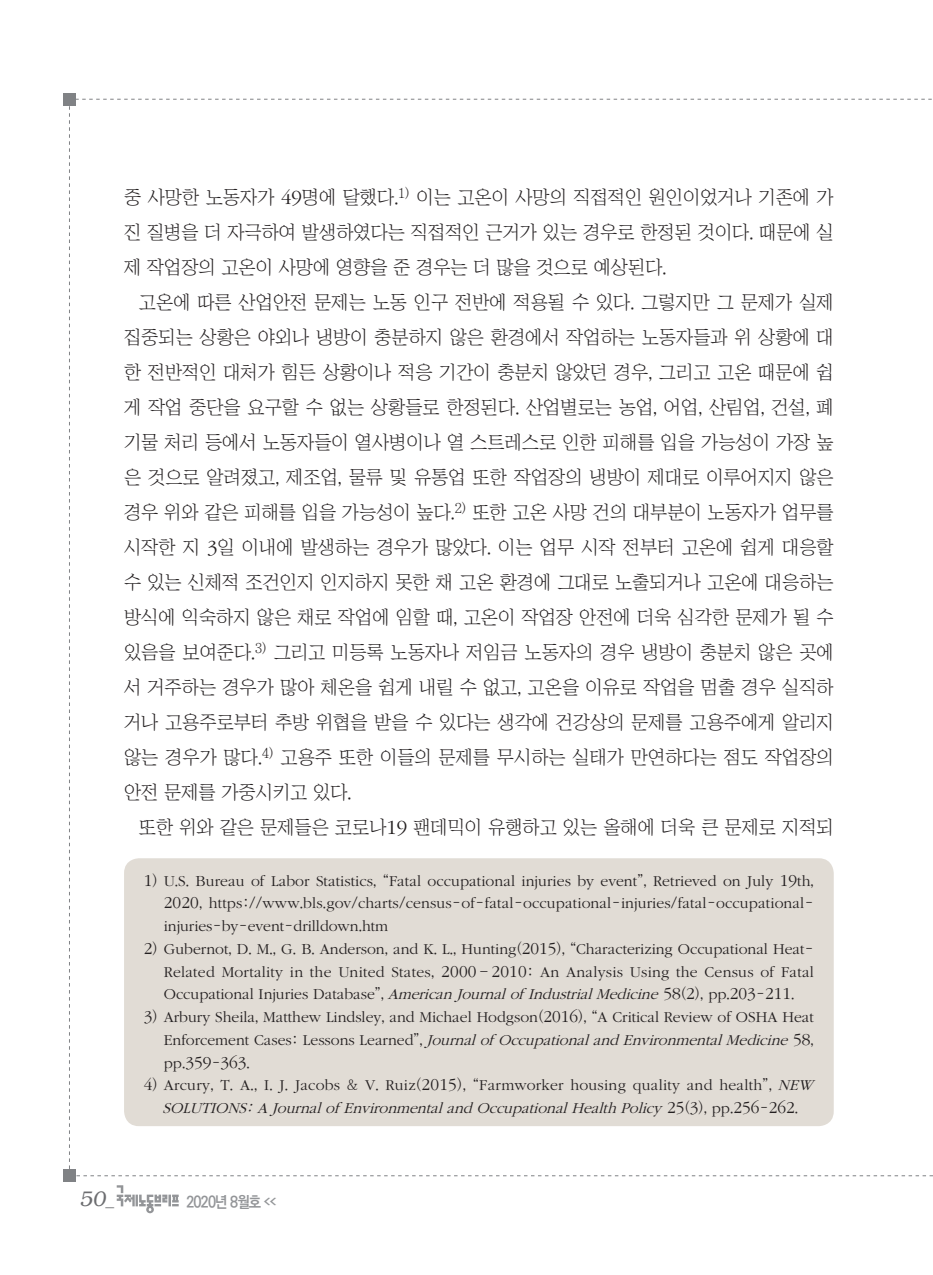
<style>
.page{position:relative;width:933px;height:1275px;background:#fff}
.page>*{position:absolute;margin:0;border:0;box-sizing:border-box;transform-origin:0 0}
.t1{font:italic 300 21px "Bookman";color:#6c6d70}
.본문{font:18.9px/35px "Chosunilbo NM";color:#231f20;text-align:justify}
.각주{font:300 17.32px "ITC Garamond Std";color:#231f20}
.각주-2{font:300 15.75px/22.8px "ITC Garamond Std";color:#231f20;text-align:justify}
.각주-3{font:italic 300 15.75px/22.8px "ITC Garamond Std";color:#231f20;text-align:center}
.t2{font:700 15.75px "Ko Pub Dotum";letter-spacing:-.055em;color:#939598;scale:.9 1}
.s1{font-family:"ITC Garamond Std";font-weight:300;font-size:20.82px}
.s2{font-size:17.32px}
.s3{font-family:"Chosunilbo NM";font-weight:400}
.s4{font-style:italic}
.s5{font-size:15.75px}
.s6{font-family:"Chosunilbo NM";font-weight:400;font-size:15.75px}
.s7{font-style:normal;font-size:17.32px}
.s8{font-family:"Chosunilbo NM";font-weight:400;font-style:normal}
.s9{font-style:normal}
.s10{font-family:"Helvetica";font-weight:400;font-style:normal;font-size:17.5px}
.s11{font-size:7.88px}
</style>
<div class="page">
<div style="left:64px;top:1170px;width:12px;height:12px;background:#808285"></div>
<div style="left:64px;top:93px;width:12px;height:12px;background:#808285"></div>
<svg style="left:117px;top:1185px;width:62px;height:28px"></svg>
<div style="left:124px;top:858px;width:709px;height:268px;background:#e1dcd5;border-radius:15px"></div>
<p class="본문" style="left:124px;top:179px;width:711px">중 사망한 노동자가 <span class="s1">49</span>명에 달했다.<sup>1)</sup> 이는 고온이 사망의 직접적인 원인이었거나 기존에 가 진 질병을 더 자극하여 발생하였다는 직접적인 근거가 있는 경우로 한정된 것이다. 때문에 실 제 작업장의 고온이 사망에 영향을 준 경우는 더 많을 것으로 예상된다.</p>
<p class="본문" style="left:124px;top:284px;width:711px;text-indent:15px">고온에 따른 산업안전 문제는 노동 인구 전반에 적용될 수 있다. 그렇지만 그 문제가 실제 집중되는 상황은 야외나 냉방이 충분하지 않은 환경에서 작업하는 노동자들과 위 상황에 대 한 전반적인 대처가 힘든 상황이나 적응 기간이 충분치 않았던 경우, 그리고 고온 때문에 쉽 게 작업 중단을 요구할 수 없는 상황들로 한정된다. 산업별로는 농업, 어업, 산림업, 건설, 폐 기물 처리 등에서 노동자들이 열사병이나 열 스트레스로 인한 피해를 입을 가능성이 가장 높 은 것으로 알려졌고, 제조업, 물류 및 유통업 또한 작업장의 냉방이 제대로 이루어지지 않은 경우 위와 같은 피해를 입을 가능성이 높다.<sup>2)</sup> 또한 고온 사망 건의 대부분이 노동자가 업무를 시작한 지 <span class="s1">3</span>일 이내에 발생하는 경우가 많았다. 이는 업무 시작 전부터 고온에 쉽게 대응할 수 있는 신체적 조건인지 인지하지 못한 채 고온 환경에 그대로 노출되거나 고온에 대응하는 방식에 익숙하지 않은 채로 작업에 임할 때, 고온이 작업장 안전에 더욱 심각한 문제가 될 수 있음을 보여준다.<sup>3)</sup> 그리고 미등록 노동자나 저임금 노동자의 경우 냉방이 충분치 않은 곳에 서 거주하는 경우가 많아 체온을 쉽게 내릴 수 없고, 고온을 이유로 작업을 멈출 경우 실직하 거나 고용주로부터 추방 위협을 받을 수 있다는 생각에 건강상의 문제를 고용주에게 알리지 않는 경우가 많다.<sup>4)</sup> 고용주 또한 이들의 문제를 무시하는 실태가 만연하다는 점도 작업장의 안전 문제를 가중시키고 있다.</p>
<p class="본문" style="left:139px;top:809px;width:696px">또한 위와 같은 문제들은 코로나<span class="s1">19</span> 팬데믹이 유행하고 있는 올해에 더욱 큰 문제로 지적되</p>
<p class="각주-2" style="left:164px;top:869px;width:651px;text-indent:-20px"><span class="s2">1</span><span class="s3">)</span> U<span class="s3">.</span>S<span class="s3">.</span> Bureau of Labor Statistics<span class="s3">, “</span>Fatal occupational injuries by event<span class="s3">”,</span> Retrieved on July <span class="s2">19</span>th<span class="s3">, </span><span class="s2">2020</span><span class="s3">,</span> https<span class="s3">://</span>www<span class="s3">.</span>bls<span class="s3">.</span>gov<span class="s3">/</span>charts<span class="s3">/</span>census<span class="s3">-</span>of<span class="s3">-</span>fatal<span class="s3">-</span>occupational<span class="s3">-</span>injuries<span class="s3">/</span>fatal<span class="s3">-</span>occupational&shy;injuries<span class="s3">-</span>by<span class="s3">-</span>event<span class="s3">-</span>drilldown<span class="s3">.</span>htm</p>
<p class="각주-2" style="left:164px;top:938px;width:651px;text-indent:-20px"><span class="s2">2</span><span class="s3">)</span> Gubernot<span class="s3">,</span> D<span class="s3">.</span> M<span class="s3">.,</span> G<span class="s3">.</span> B<span class="s3">.</span> Anderson<span class="s3">,</span> and K<span class="s3">.</span> L<span class="s3">.,</span> Hunting<span class="s3">(</span><span class="s2">2015</span><span class="s3">), “</span>Characterizing Occupational Heat<span class="s3">-</span>Related Mortality in the United States<span class="s3">,</span> <span class="s2">2000</span><span class="s3">–</span><span class="s2">2010</span><span class="s3">:</span> An Analysis Using the Census of Fatal Occupational Injuries Database<span class="s3">”,</span> <span class="s4">AmericanJournalof IndustrialMedicine</span><span class="s2">58</span><span class="s3">(</span><span class="s2">2</span><span class="s3">),</span> pp<span class="s3">.</span><span class="s2">203</span><span class="s3">-</span><span class="s2">211</span><span class="s3">.</span></p>
<p class="각주-2" style="left:144px;top:1006px;width:671px;text-align:right"><span class="s2">3</span><span class="s3">)</span> Arbury Sheila<span class="s3">,</span> Matthew Lindsley<span class="s3">,</span> and Michael Hodgson<span class="s3">(</span><span class="s2">2016</span><span class="s3">), “</span>A Critical Review of OSHA Heat<br>Enforcement Cases<span class="s3">:</span> Lessons Learned<span class="s3">”,</span> <span class="s4">Journalof OccupationalandEnvironmentalMedicine</span><span class="s2">58</span><span class="s3">,</span></p>
<p class="각주" style="left:164px;top:1053px;width:88px"><span class="s5">pp</span><span class="s6">.</span>359<span class="s6">-</span>363<span class="s6">.</span></p>
<p class="각주-3" style="left:144px;top:1074px;width:675px"><span class="s7">4</span><span class="s8">)</span> <span class="s9">Arcury</span><span class="s8">,</span> <span class="s9">T</span><span class="s8">.</span> <span class="s9">A</span><span class="s8">.,</span> <span class="s9">I</span><span class="s8">.</span> <span class="s9">J</span><span class="s8">.</span> <span class="s9">Jacobs</span> <span class="s8">&amp;</span> <span class="s9">V</span><span class="s8">.</span> <span class="s9">Ruiz</span><span class="s8">(</span><span class="s7">2015</span><span class="s8">), “</span><span class="s9">Farmworker housing quality and health</span><span class="s8">”,</span> NEW<br>SOLUTIONS<span class="s3">:</span>A Journal of Environmental and Occupational Health Policy <span class="s7">2 5</span> <span class="s8">(</span> <span class="s7">3</span> <span class="s8">) ,</span> <span class="s9">p p</span> <span class="s8">.</span> <span class="s7">2 5 6</span> <span class="s8">-</span> <span class="s7">2 6 2</span> <span class="s8">.</span></p>
<p class="t1" style="left:79px;top:1187px;width:36px">50<span class="s10">_</span></p>
<p class="t2" style="left:186px;top:1194px;width:101px">2020년 8월호 <span class="s11">&lt;&lt;</span></p>
</div>
